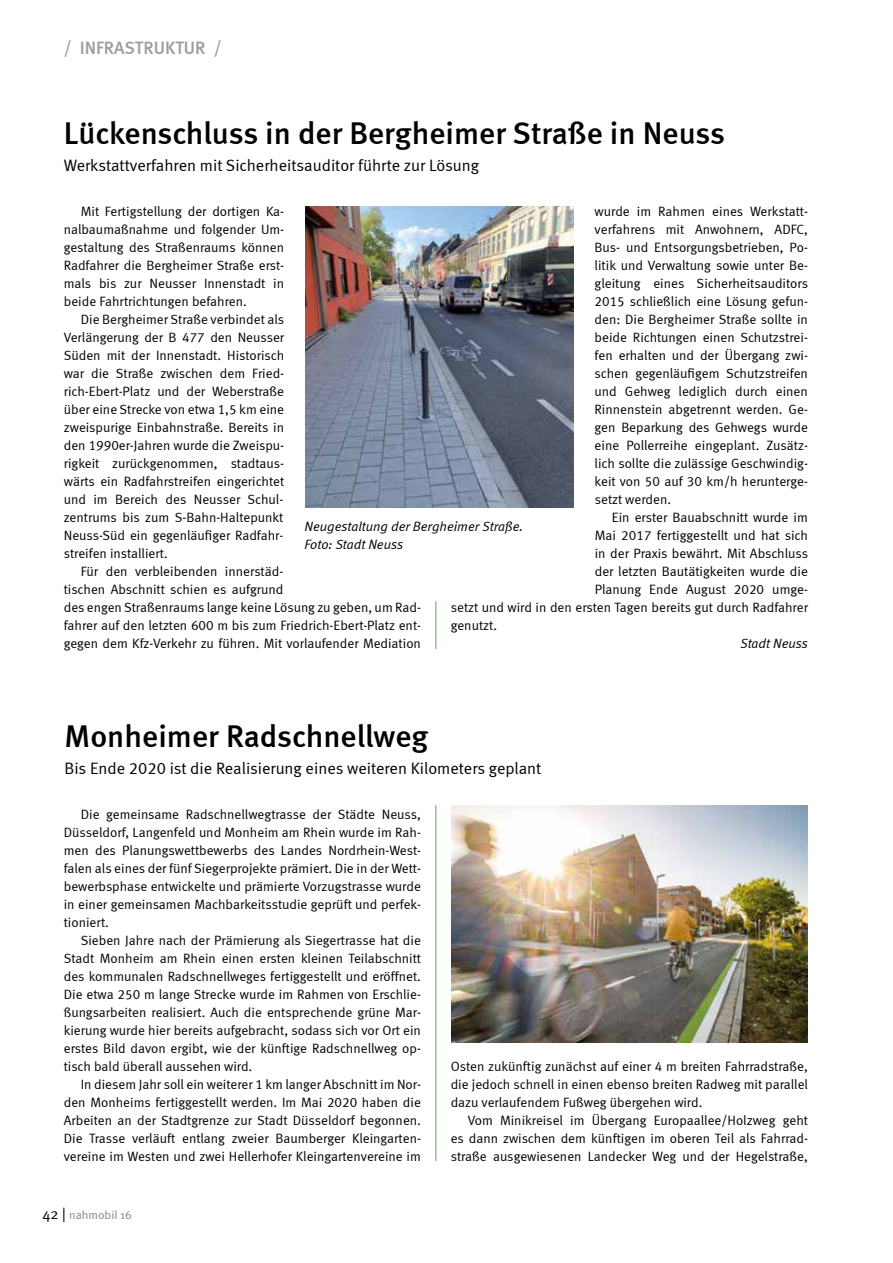
<style>
.page{position:relative;width:893px;height:1263px;background:#fff}
.page>*{position:absolute;margin:0;border:0;box-sizing:border-box;transform-origin:0 0}
.t1{font:31.5px "Meta Medium LF";color:#000}
.t2{font:500 18px "Meta";color:#9d9d9c}
.t3{font:16.5px "Meta Normal LF";color:#000}
.t4{font:13.5px/18px "Meta Normal LF";color:#000;text-align:justify}
.t5{font:italic 13.5px/18px "Meta Normal LF";color:#000}
.t6{font:12px "Meta Normal";color:#878787}
.s1{font-size:15px;color:#000}
</style>
<div class="page">
<hr style="left:436px;top:601px;width:1px;height:48px;background:#52ae32">
<hr style="left:436px;top:805px;width:1px;height:356px;background:#52ae32">
<img style="left:305px;top:207px;width:268px;height:301px">
<img style="left:452px;top:805px;width:356px;height:237px">
<h2 class="t2" style="left:64px;top:37px;width:159px">/ INFRASTRUKTUR /</h2>
<h1 class="t1" style="left:64px;top:115px;width:663px">Lückenschluss in der Bergheimer Straße in Neuss</h1>
<p class="t3" style="left:64px;top:156px;width:417px">Werkstattverfahren mit Sicherheitsauditor führte zur Lösung</p>
<p class="t4" style="left:595px;top:202px;width:215px">wurde im Rahmen eines Werkstatt&shy;verfahrens mit Anwohnern, ADFC, Bus- und Entsorgungsbetrieben, Po&shy;litik und Verwaltung sowie unter Be&shy;gleitung eines Sicherheitsauditors 2015 schließlich eine Lösung gefun&shy;den: Die Bergheimer Straße sollte in beide Richtungen einen Schutzstrei&shy;fen erhalten und der Übergang zwi&shy;schen gegenläufigem Schutzstreifen und Gehweg lediglich durch einen Rinnenstein abgetrennt werden. Ge&shy;gen Beparkung des Gehwegs wurde eine Pollerreihe eingeplant. Zusätz&shy;lich sollte die zulässige Geschwindig&shy;keit von 50 auf 30 km/h herunterge&shy;setzt werden.</p>
<p class="t4" style="left:612px;top:508px;width:198px">Ein erster Bauabschnitt wurde im</p>
<p class="t4" style="left:595px;top:526px;width:215px">Mai 2017 fertiggestellt und hat sich</p>
<p class="t4" style="left:595px;top:544px;width:215px">in der Praxis bewährt. Mit Abschluss</p>
<p class="t4" style="left:595px;top:562px;width:215px">der letzten Bautätigkeiten wurde die</p>
<p class="t4" style="left:595px;top:580px;width:215px">Planung Ende August 2020 umge-</p>
<p class="t4" style="left:451px;top:598px;width:359px">setzt und wird in den ersten Tagen bereits gut durch Radfahrer</p>
<p class="t4" style="left:451px;top:616px;width:48px">genutzt.</p>
<p class="t5" style="left:740px;top:634px;width:69px">Stadt Neuss</p>
<p class="t4" style="left:64px;top:202px;width:222px;text-indent:17px">Mit Fertigstellung der dortigen Ka&shy;nalbaumaßnahme und folgender Um&shy;gestaltung des Straßenraums können Radfahrer die Bergheimer Straße erst&shy;mals bis zur Neusser Innenstadt in beide Fahrtrichtungen befahren.</p>
<p class="t4" style="left:64px;top:310px;width:222px;text-indent:17px">Die Bergheimer Straße verbindet als Verlängerung der B 477 den Neusser Süden mit der Innenstadt. Historisch war die Straße zwischen dem Fried&shy;rich-Ebert-Platz und der Weberstraße über eine Strecke von etwa 1,5 km eine zweispurige Einbahnstraße. Bereits in den 1990er-Jahren wurde die Zweispu&shy;rigkeit zurückgenommen, stadtaus&shy;wärts ein Radfahrstreifen eingerichtet und im Bereich des Neusser Schul&shy;zentrums bis zum S-Bahn-Haltepunkt Neuss-Süd ein gegenläufiger Radfahr&shy;streifen installiert.</p>
<p class="t4" style="left:64px;top:562px;width:359px;text-align:left;text-indent:17px">Für den verbleibenden innerstäd-<br>tischen Abschnitt schien es aufgrund<br>des engen Straßenraums lange keine Lösung zu geben, um Rad&shy;fahrer auf den letzten 600 m bis zum Friedrich-Ebert-Platz ent&shy;gegen dem Kfz-Verkehr zu führen. Mit vorlaufender Mediation</p>
<p class="t5" style="left:305px;top:517px;width:220px">Neugestaltung der Bergheimer Straße.<br>Foto: Stadt Neuss</p>
<h1 class="t1" style="left:65px;top:718px;width:365px">Monheimer Radschnellweg</h1>
<p class="t3" style="left:65px;top:759px;width:478px">Bis Ende 2020 ist die Realisierung eines weiteren Kilometers geplant</p>
<p class="t4" style="left:64px;top:805px;width:359px;text-indent:17px">Die gemeinsame Radschnellwegtrasse der Städte Neuss, Düsseldorf, Langenfeld und Monheim am Rhein wurde im Rah&shy;men des Planungswettbewerbs des Landes Nordrhein-West&shy;falen als eines der fünf Siegerprojekte prämiert. Die in der Wett&shy;bewerbsphase entwickelte und prämierte Vorzugstrasse wurde in einer gemeinsamen Machbarkeitsstudie geprüft und perfek&shy;tioniert.</p>
<p class="t4" style="left:64px;top:931px;width:359px;text-indent:17px">Sieben Jahre nach der Prämierung als Siegertrasse hat die Stadt Monheim am Rhein einen ersten kleinen Teilabschnitt des kommunalen Radschnellweges fertiggestellt und eröffnet.<br>Die etwa 250 m lange Strecke wurde im Rahmen von Erschlie&shy;ßungsarbeiten realisiert. Auch die entsprechende grüne Mar&shy;kierung wurde hier bereits aufgebracht, sodass sich vor Ort ein erstes Bild davon ergibt, wie der künftige Radschnellweg op&shy;tisch bald überall aussehen wird.</p>
<p class="t4" style="left:64px;top:1075px;width:359px;text-indent:17px">In diesem Jahr soll ein weiterer 1 km langer Abschnitt im Nor&shy;den Monheims fertiggestellt werden. Im Mai 2020 haben die Arbeiten an der Stadtgrenze zur Stadt Düsseldorf begonnen.<br>Die Trasse verläuft entlang zweier Baumberger Kleingarten&shy;vereine im Westen und zwei Hellerhofer Kleingartenvereine im</p>
<p class="t6" style="left:43px;top:1208px;width:91px"><span class="s1">42 |</span> nahmobil 16</p>
<p class="t4" style="left:451px;top:1057px;width:359px">Osten zukünftig zunächst auf einer 4 m breiten Fahrradstraße, die jedoch schnell in einen ebenso breiten Radweg mit parallel dazu verlaufendem Fußweg übergehen wird.</p>
<p class="t4" style="left:451px;top:1111px;width:359px;text-indent:17px">Vom Minikreisel im Übergang Europaallee/Holzweg geht es dann zwischen dem künftigen im oberen Teil als Fahrrad&shy;straße ausgewiesenen Landecker Weg und der Hegelstraße,</p>
</div>
